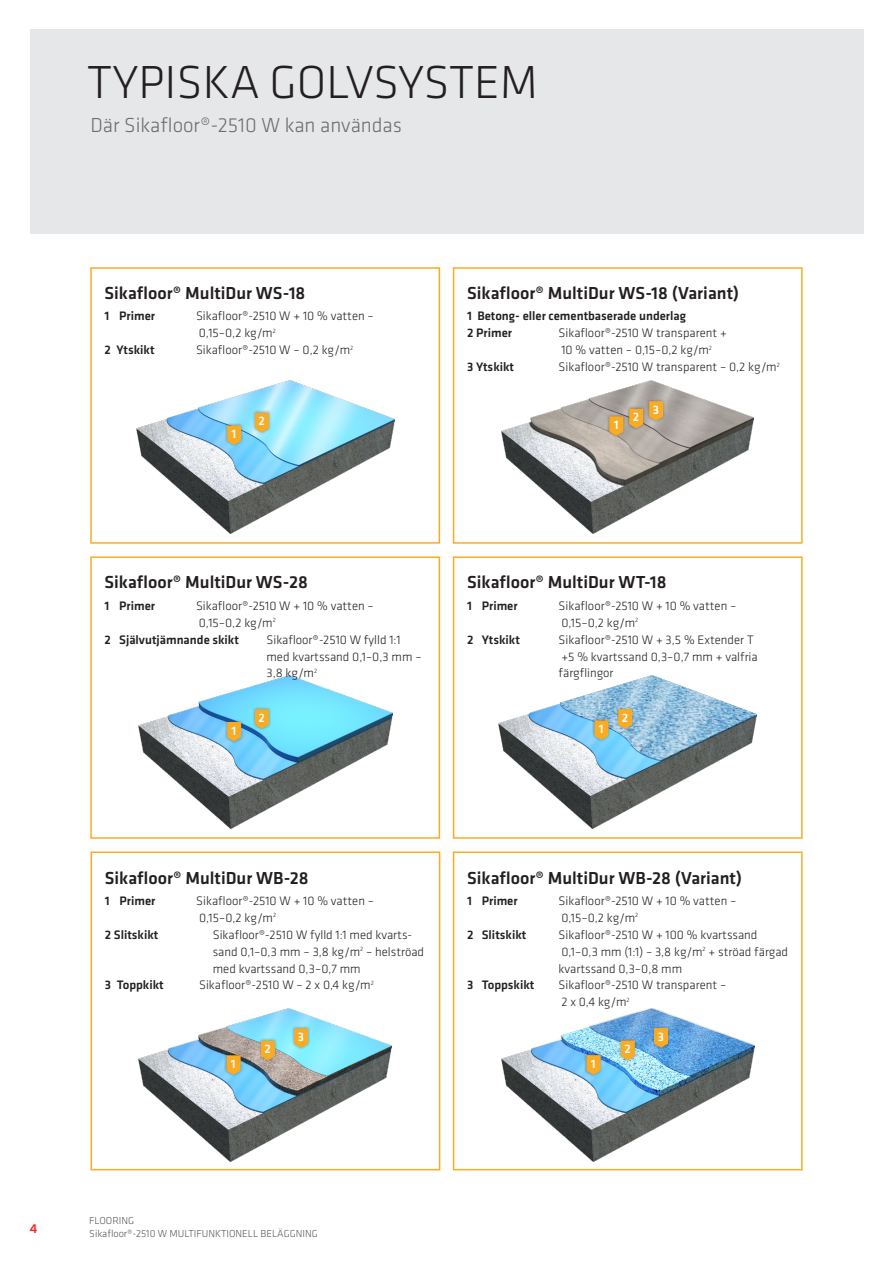
<style>
.page{position:relative;width:893px;height:1263px;background:#fff}
.page>*{position:absolute;margin:0;border:0;box-sizing:border-box;transform-origin:0 0}
.SI_Klavica_HL1{font:300 48px "Klavika";color:#231f20}
.SI_Klavica_Subline{font:300 21px "Klavika";color:#6c6d70}
.Headline_tile{font:500 18px "Klavika";color:#231f20}
.t1{font:500 13.5px "Klavika";color:#ee2e22}
.SI_Klavica_TAB_copy{font:300 12.75px/17px "Klavika";color:#231f20}
.SI_Klavica_TAB_copy-2{font:500 12.75px "Klavika";color:#231f20}
.t2{font:500 12.6px "Klavika";color:#fff}
.t3{font:300 10.5px/12.6px "Klavika";color:#57585a}
</style>
<div class="page">
<div style="left:30px;top:30px;width:833px;height:204px;background:#e6e7e9"></div>
<img style="left:138px;top:675px;width:254px;height:153px">
<img style="left:499px;top:675px;width:258px;height:153px">
<img style="left:139px;top:1009px;width:253px;height:153px">
<img style="left:501px;top:1009px;width:253px;height:153px">
<img style="left:501px;top:380px;width:253px;height:153px">
<img style="left:136px;top:380px;width:258px;height:153px">
<div style="left:90px;top:267px;width:350px;height:277px;border:2px solid #faab24"></div>
<div style="left:252px;top:410px;width:20px;height:25px;background:#231f20;opacity:.4"></div>
<svg style="left:255px;top:413px;width:14px;height:19px"></svg>
<div style="left:224px;top:422px;width:20px;height:26px;background:#231f20;opacity:.4"></div>
<svg style="left:227px;top:425px;width:14px;height:20px"></svg>
<div style="left:453px;top:267px;width:350px;height:277px;border:2px solid #faab24"></div>
<div style="left:90px;top:556px;width:350px;height:283px;border:2px solid #faab24"></div>
<div style="left:453px;top:556px;width:350px;height:283px;border:2px solid #faab24"></div>
<div style="left:252px;top:706px;width:20px;height:25px;background:#231f20;opacity:.4"></div>
<svg style="left:255px;top:709px;width:14px;height:20px"></svg>
<div style="left:224px;top:719px;width:20px;height:25px;background:#231f20;opacity:.4"></div>
<svg style="left:227px;top:722px;width:14px;height:19px"></svg>
<div style="left:615px;top:706px;width:20px;height:25px;background:#231f20;opacity:.4"></div>
<svg style="left:618px;top:709px;width:14px;height:20px"></svg>
<div style="left:591px;top:717px;width:20px;height:26px;background:#231f20;opacity:.4"></div>
<svg style="left:594px;top:720px;width:14px;height:20px"></svg>
<div style="left:91px;top:851px;width:349px;height:319px;border:2px solid #faab24"></div>
<div style="left:258px;top:1037px;width:20px;height:26px;background:#231f20;opacity:.4"></div>
<svg style="left:261px;top:1041px;width:14px;height:19px"></svg>
<div style="left:224px;top:1052px;width:20px;height:25px;background:#231f20;opacity:.4"></div>
<svg style="left:227px;top:1055px;width:14px;height:20px"></svg>
<div style="left:291px;top:1025px;width:20px;height:25px;background:#231f20;opacity:.4"></div>
<svg style="left:294px;top:1028px;width:14px;height:20px"></svg>
<div style="left:453px;top:851px;width:350px;height:319px;border:2px solid #faab24"></div>
<div style="left:618px;top:1037px;width:20px;height:26px;background:#231f20;opacity:.4"></div>
<svg style="left:621px;top:1040px;width:14px;height:20px"></svg>
<div style="left:584px;top:1052px;width:20px;height:25px;background:#231f20;opacity:.4"></div>
<svg style="left:587px;top:1055px;width:14px;height:20px"></svg>
<div style="left:651px;top:1025px;width:20px;height:25px;background:#231f20;opacity:.4"></div>
<svg style="left:654px;top:1028px;width:14px;height:20px"></svg>
<div style="left:626px;top:406px;width:20px;height:25px;background:#231f20;opacity:.4"></div>
<svg style="left:629px;top:409px;width:14px;height:19px"></svg>
<div style="left:606px;top:413px;width:20px;height:26px;background:#231f20;opacity:.4"></div>
<svg style="left:609px;top:416px;width:14px;height:20px"></svg>
<div style="left:646px;top:398px;width:20px;height:25px;background:#231f20;opacity:.4"></div>
<svg style="left:649px;top:401px;width:14px;height:20px"></svg>
<p class="SI_Klavica_HL1" style="left:87px;top:53px;width:452px">TYPISKA GOLVSYSTEM</p>
<p class="SI_Klavica_Subline" style="left:91px;top:112px;width:313px">Där Sikafloor®-2510 W kan användas</p>
<p class="Headline_tile" style="left:105px;top:281px;width:202px">Sikafloor® MultiDur WS-18</p>
<p class="SI_Klavica_TAB_copy-2" style="left:105px;top:308px;width:52px">1 Primer</p>
<p class="SI_Klavica_TAB_copy" style="left:196px;top:308px;width:179px">Sikafloor®-2510 W + 10 % vatten –<br>0,15–0,2 kg/m<sup>2</sup></p>
<p class="SI_Klavica_TAB_copy-2" style="left:105px;top:341px;width:52px">2 Ytskikt</p>
<p class="SI_Klavica_TAB_copy" style="left:196px;top:342px;width:159px">Sikafloor®-2510 W – 0,2 kg/m<sup>2</sup></p>
<p class="t2" style="left:231px;top:425px;width:6px">1</p>
<p class="t2" style="left:259px;top:413px;width:8px">2</p>
<p class="Headline_tile" style="left:467px;top:281px;width:273px">Sikafloor® MultiDur WS-18 (Variant)</p>
<p class="SI_Klavica_TAB_copy-2" style="left:467px;top:308px;width:220px">1 Betong- eller cementbaserade underlag</p>
<p class="SI_Klavica_TAB_copy-2" style="left:467px;top:325px;width:46px">2 Primer</p>
<p class="SI_Klavica_TAB_copy" style="left:559px;top:325px;width:170px">Sikafloor®-2510 W transparent +<br>10 % vatten – 0,15–0,2 kg/m<sup>2</sup></p>
<p class="SI_Klavica_TAB_copy-2" style="left:467px;top:358px;width:49px">3 Ytskikt</p>
<p class="SI_Klavica_TAB_copy" style="left:559px;top:358px;width:223px">Sikafloor®-2510 W transparent – 0,2 kg/m<sup>2</sup></p>
<p class="t2" style="left:614px;top:416px;width:6px">1</p>
<p class="t2" style="left:633px;top:409px;width:8px">2</p>
<p class="t2" style="left:653px;top:401px;width:8px">3</p>
<p class="Headline_tile" style="left:105px;top:570px;width:205px">Sikafloor® MultiDur WS-28</p>
<p class="SI_Klavica_TAB_copy-2" style="left:105px;top:597px;width:52px">1 Primer</p>
<p class="SI_Klavica_TAB_copy" style="left:196px;top:597px;width:179px">Sikafloor®-2510 W + 10 % vatten –<br>0,15–0,2 kg/m<sup>2</sup></p>
<p class="SI_Klavica_TAB_copy-2" style="left:105px;top:631px;width:136px">2 Självutjämnande skikt</p>
<p class="SI_Klavica_TAB_copy" style="left:267px;top:631px;width:157px">Sikafloor®-2510 W fylld 1:1 med kvartssand 0,1–0,3 mm –<br>3,8 kg/m<sup>2</sup></p>
<p class="Headline_tile" style="left:467px;top:570px;width:201px">Sikafloor® MultiDur WT-18</p>
<p class="SI_Klavica_TAB_copy-2" style="left:467px;top:597px;width:52px">1 Primer</p>
<p class="SI_Klavica_TAB_copy" style="left:559px;top:597px;width:179px">Sikafloor®-2510 W + 10 % vatten –<br>0,15–0,2 kg/m<sup>2</sup></p>
<p class="SI_Klavica_TAB_copy-2" style="left:467px;top:631px;width:54px">2 Ytskikt</p>
<p class="SI_Klavica_TAB_copy" style="left:559px;top:631px;width:201px">Sikafloor®-2510 W + 3,5 % Extender T +5 % kvartssand 0,3–0,7 mm + valfria färgflingor</p>
<p class="t2" style="left:259px;top:709px;width:8px">2</p>
<p class="t2" style="left:622px;top:709px;width:8px">2</p>
<p class="t2" style="left:231px;top:722px;width:6px">1</p>
<p class="t2" style="left:599px;top:720px;width:6px">1</p>
<p class="Headline_tile" style="left:105px;top:865px;width:205px">Sikafloor® MultiDur WB-28</p>
<p class="SI_Klavica_TAB_copy-2" style="left:105px;top:892px;width:52px">1 Primer</p>
<p class="SI_Klavica_TAB_copy" style="left:196px;top:892px;width:179px">Sikafloor®-2510 W + 10 % vatten –<br>0,15–0,2 kg/m<sup>2</sup></p>
<p class="SI_Klavica_TAB_copy-2" style="left:105px;top:926px;width:55px">2 Slitskikt</p>
<p class="SI_Klavica_TAB_copy" style="left:213px;top:926px;width:213px">Sikafloor®-2510 W fylld 1:1 med kvarts&shy;sand 0,1–0,3 mm – 3,8 kg/m<sup>2</sup> – helströad med kvartssand 0,3–0,7 mm</p>
<p class="SI_Klavica_TAB_copy-2" style="left:105px;top:977px;width:61px">3 Toppkikt</p>
<p class="SI_Klavica_TAB_copy" style="left:199px;top:977px;width:176px">Sikafloor®-2510 W – 2 x 0,4 kg/m<sup>2</sup></p>
<p class="t2" style="left:231px;top:1055px;width:6px">1</p>
<p class="t2" style="left:264px;top:1041px;width:8px">2</p>
<p class="t2" style="left:298px;top:1028px;width:8px">3</p>
<p class="Headline_tile" style="left:467px;top:865px;width:276px">Sikafloor® MultiDur WB-28 (Variant)</p>
<p class="SI_Klavica_TAB_copy-2" style="left:467px;top:892px;width:52px">1 Primer</p>
<p class="SI_Klavica_TAB_copy" style="left:559px;top:892px;width:179px">Sikafloor®-2510 W + 10 % vatten –<br>0,15–0,2 kg/m<sup>2</sup></p>
<p class="SI_Klavica_TAB_copy-2" style="left:467px;top:926px;width:61px">2 Slitskikt</p>
<p class="SI_Klavica_TAB_copy" style="left:559px;top:926px;width:231px">Sikafloor®-2510 W + 100 % kvartssand<br>0,1–0,3 mm (1:1) – 3,8 kg/m<sup>2</sup> + ströad färgad kvartssand 0,3–0,8 mm</p>
<p class="SI_Klavica_TAB_copy-2" style="left:467px;top:977px;width:69px">3 Toppskikt</p>
<p class="SI_Klavica_TAB_copy" style="left:559px;top:977px;width:169px">Sikafloor®-2510 W transparent –<br>2 x 0,4 kg/m<sup>2</sup></p>
<p class="t2" style="left:624px;top:1040px;width:8px">2</p>
<p class="t2" style="left:591px;top:1055px;width:6px">1</p>
<p class="t2" style="left:658px;top:1028px;width:8px">3</p>
<p class="t1" style="left:30px;top:1219px;width:9px">4</p>
<p class="t3" style="left:89px;top:1214px;width:230px">FLOORING<br>Sikafloor®-2510 W MULTIFUNKTIONELL BELÄGGNING</p>
</div>
